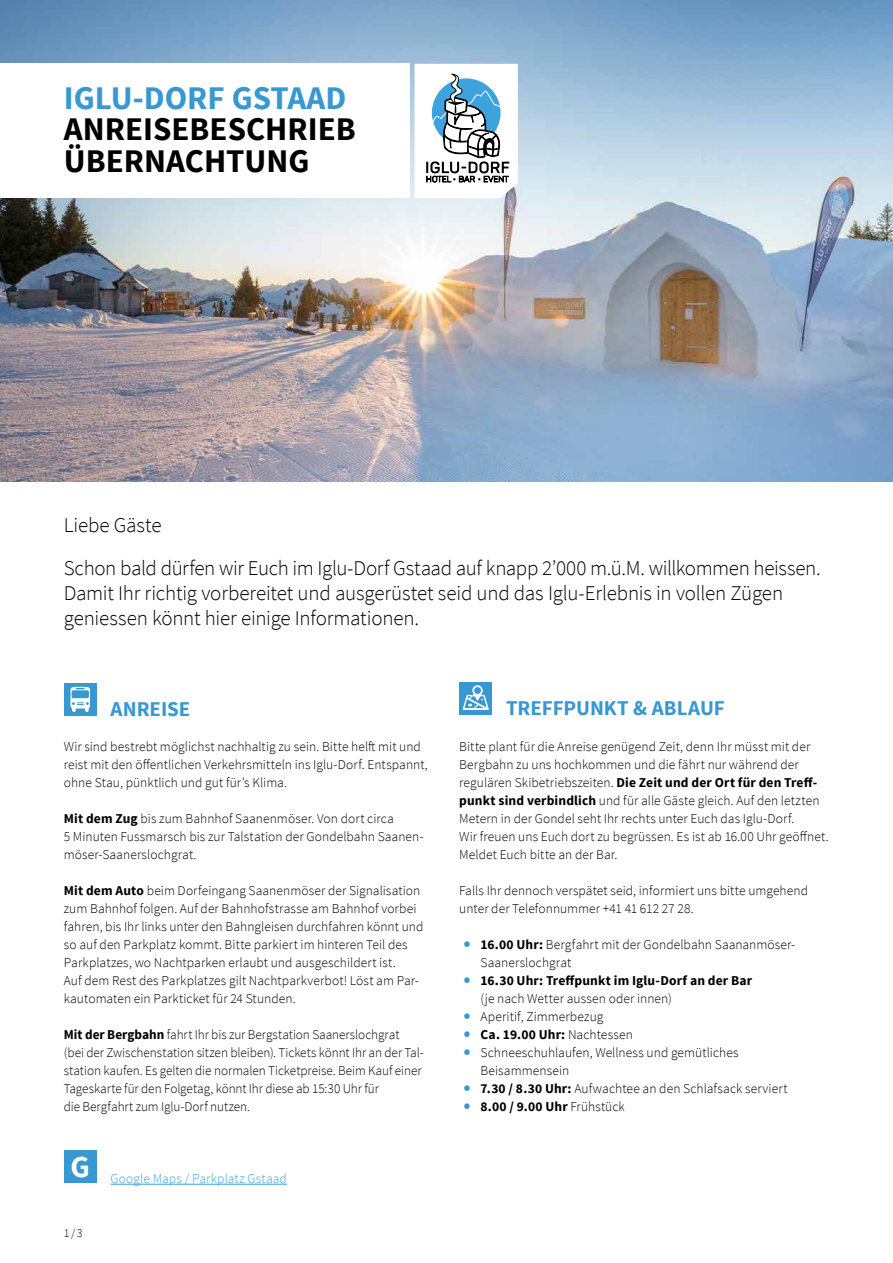
<style>
.page{position:relative;width:893px;height:1263px;background:#fff}
.page>*{position:absolute;margin:0;border:0;box-sizing:border-box;transform-origin:0 0}
.t1{font:700 33px/31.5px "Source Sans Pro";color:#000}
.t2{font:700 33px "Source Sans Pro";color:#3898d2}
.t3{font:700 30.3px "Source Sans Pro";color:#fff}
.t4{font:700 30px "Source Sans Pro";color:#3898d2}
.t5{font:300 21px/43.2px "Source Sans Pro";letter-spacing:-.015em;color:#000}
.t6{font:700 21px "Source Sans Pro";color:#3898d2}
.t7{font:300 13.5px/18px "Source Sans Pro";letter-spacing:.005em;color:#000}
.t8{font:700 13.5px "Source Sans Pro";letter-spacing:.01em;color:#000}
.t9{font:300 13.5px "Source Sans Pro";letter-spacing:.01em;color:#3ea3dc}
.t10{font:300 12px "Source Sans Pro";color:#000}
.s1{font-weight:700}
.s2{font-weight:300}
</style>
<div class="page">
<img style="left:0;top:0;width:893px;height:481px">
<svg style="left:415px;top:64px;width:103px;height:134px"></svg>
<div style="left:0;top:64px;width:409px;height:134px;background:#fff"></div>
<hr style="left:111px;top:1184px;width:176px;height:1px;background:#3ea3dc">
<div style="left:64px;top:683px;width:33px;height:33px;background:#3898d2"></div>
<svg style="left:70px;top:687px;width:20px;height:25px"></svg>
<div style="left:64px;top:1150px;width:33px;height:33px;background:#3898d2"></div>
<div style="left:459px;top:682px;width:33px;height:33px;background:#3898d2"></div>
<svg style="left:463px;top:685px;width:26px;height:25px"></svg>
<h1 class="t2" style="left:64px;top:77px;width:284px">IGLU-DORF GSTAAD</h1>
<h1 class="t1" style="left:64px;top:115px;width:293px">ANREISEBESCHRIEB<br>ÜBERNACHTUNG</h1>
<h3 class="t5" style="left:64px;top:503px;width:758px">Liebe Gäste<br>Schon bald dürfen wir Euch im Iglu-Dorf Gstaad auf knapp 2’000 m.ü.M. willkommen heissen.</h3>
<h3 class="t5" style="left:64px;top:581px;width:721px;line-height:25.2px">Damit Ihr richtig vorbereitet und ausgerüstet seid und das Iglu-Erlebnis in vollen Zügen geniessen könnt hier einige Informationen.</h3>
<h3 class="t6" style="left:111px;top:695px;width:81px">ANREISE</h3>
<p class="t7" style="left:64px;top:738px;width:366px">Wir sind bestrebt möglichst nachhaltig zu sein. Bitte helft mit und reist mit den öffentlichen Verkehrsmitteln ins Iglu-Dorf. Entspannt, ohne Stau, pünktlich und gut für’s Klima.</p>
<p class="t7" style="left:64px;top:810px;width:361px"><span class="s1">Mit dem Zug</span> bis zum Bahnhof Saanenmöser. Von dort circa<br>5 Minuten Fussmarsch bis zur Talstation der Gondelbahn Saanen&shy;möser-Saanerslochgrat.</p>
<p class="t7" style="left:64px;top:882px;width:361px"><span class="s1">Mit dem Auto</span> beim Dorfeingang Saanenmöser der Signalisation zum Bahnhof folgen. Auf der Bahnhofstrasse am Bahnhof vorbei fahren, bis Ihr links unter den Bahngleisen durchfahren könnt und so auf den Parkplatz kommt. Bitte parkiert im hinteren Teil des Parkplatzes, wo Nachtparken erlaubt und ausgeschildert ist.<br>Auf dem Rest des Parkplatzes gilt Nachtparkverbot! Löst am Par&shy;kautomaten ein Parkticket für 24 Stunden.</p>
<p class="t7" style="left:64px;top:1026px;width:362px"><span class="s1">Mit der Bergbahn</span> fahrt Ihr bis zur Bergstation Saanerslochgrat<br>(bei der Zwischenstation sitzen bleiben). Tickets könnt Ihr an der Tal&shy;station kaufen. Es gelten die normalen Ticketpreise. Beim Kauf einer Tageskarte für den Folgetag, könnt Ihr diese ab 15:30 Uhr für<br>die Bergfahrt zum Iglu-Dorf nutzen.</p>
<h2 class="t3" style="left:71px;top:1147px;width:21px">G</h2>
<p class="t10" style="left:64px;top:1226px;width:20px">1/3</p>
<p class="t9" style="left:111px;top:1170px;width:178px">Google Maps / Parkplatz Gstaad</p>
<h3 class="t6" style="left:506px;top:695px;width:220px">TREFFPUNKT &amp; ABLAUF</h3>
<p class="t7" style="left:459px;top:738px;width:371px">Bitte plant für die Anreise genügend Zeit, denn Ihr müsst mit der Bergbahn zu uns hochkommen und die fährt nur während der regulären Skibetriebszeiten. <span class="s1">Die Zeit und der Ort für den Treff&shy;punkt sind verbindlich</span> und für alle Gäste gleich. Auf den letzten Metern in der Gondel seht Ihr rechts unter Euch das Iglu-Dorf.<br>Wir freuen uns Euch dort zu begrüssen. Es ist ab 16.00 Uhr geöffnet.<br>Meldet Euch bitte an der Bar.</p>
<p class="t7" style="left:459px;top:882px;width:350px">Falls Ihr dennoch verspätet seid, informiert uns bitte umgehend unter der Telefonnummer +41 41 612 27 28.</p>
<h3 class="t4" style="left:459px;top:924px;width:17px">∙</h3>
<p class="t7" style="left:480px;top:936px;width:316px"><span class="s1">16.00 Uhr:</span> Bergfahrt mit der Gondelbahn Saananmöser-<br>Saanerslochgrat</p>
<h3 class="t4" style="left:459px;top:960px;width:17px">∙</h3>
<p class="t8" style="left:480px;top:972px;width:273px">16.30 Uhr: Treffpunkt im Iglu-Dorf an der Bar</p>
<p class="t7" style="left:480px;top:990px;width:193px">(je nach Wetter aussen oder innen)</p>
<h3 class="t4" style="left:459px;top:996px;width:17px">∙</h3>
<p class="t7" style="left:480px;top:1008px;width:125px">Aperitif, Zimmerbezug</p>
<h3 class="t4" style="left:459px;top:1014px;width:17px">∙</h3>
<p class="t8" style="left:480px;top:1026px;width:154px">Ca. 19.00 Uhr: <span class="s2">Nachtessen</span></p>
<h3 class="t4" style="left:459px;top:1032px;width:17px">∙</h3>
<p class="t7" style="left:480px;top:1044px;width:260px">Schneeschuhlaufen, Wellness und gemütliches<br>Beisammensein</p>
<h3 class="t4" style="left:459px;top:1068px;width:17px">∙</h3>
<p class="t7" style="left:480px;top:1080px;width:309px"><span class="s1">7.30 / 8.30 Uhr:</span> Aufwachtee an den Schlafsack serviert</p>
<h3 class="t4" style="left:459px;top:1086px;width:17px">∙</h3>
<p class="t8" style="left:480px;top:1098px;width:146px">8.00 / 9.00 Uhr <span class="s2">Frühstück</span></p>
</div>
